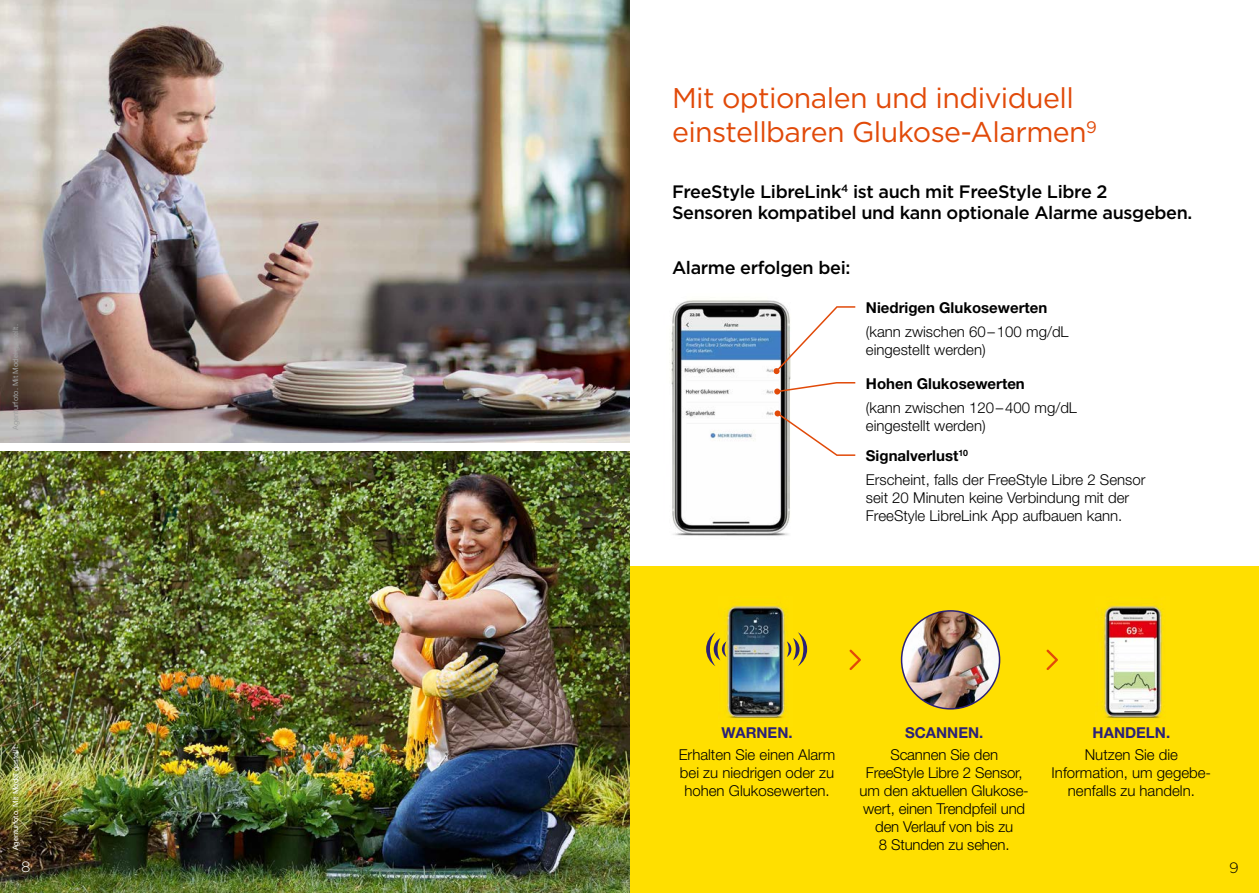
<style>
.page{position:relative;width:1259px;height:893px;background:#fff}
.page>*{position:absolute;margin:0;border:0;box-sizing:border-box;transform-origin:0 0}
.t1{font:28.5px/34.2px "Gotham";letter-spacing:-.02em;color:#e14a09}
.t2{font:500 18px/21.6px "Gotham";letter-spacing:-.02em;color:#000}
.t3{font:300 15px/18px "Helvetica Neue LT Pro";color:#000}
.t4{font:700 15px "Helvetica Neue LT Pro";color:#000}
.t5{font:700 15px "Helvetica Neue LT Pro";color:#2b2177}
.t6{font:300 15px "Gotham";color:#fff}
.t7{font:300 15px "Gotham";color:#000}
.t8{font:7.5px "Helvetica Neue LT Pro";color:#fff}
.t9{font:7.5px "Helvetica Neue LT Pro";color:#a0a1a1}
.s1{font-weight:700}
</style>
<div class="page">
<div style="left:629px;top:567px;width:630px;height:326px;background:#ffdf00"></div>
<img style="left:0;top:0;width:629px;height:893px">
<img style="left:670px;top:300px;width:121px;height:236px">
<svg style="left:849px;top:649px;width:12px;height:21px"></svg>
<svg style="left:1046px;top:649px;width:12px;height:21px"></svg>
<img style="left:901px;top:610px;width:99px;height:100px">
<img style="left:726px;top:605px;width:62px;height:114px">
<img style="left:1097px;top:605px;width:68px;height:118px">
<svg style="left:706px;top:632px;width:20px;height:34px"></svg>
<svg style="left:786px;top:632px;width:21px;height:34px"></svg>
<svg style="left:773px;top:306px;width:82px;height:68px"></svg>
<svg style="left:774px;top:382px;width:81px;height:12px"></svg>
<svg style="left:774px;top:410px;width:81px;height:46px"></svg>
<div style="left:0;top:443px;width:629px;height:7px;background:#fff"></div>
<h1 class="t1" style="left:672px;top:80px;width:426px">Mit optionalen und individuell einstellbaren Glukose-Alarmen<sup>9</sup></h1>
<p class="t2" style="left:672px;top:180px;width:522px">FreeStyle LibreLink<sup>4</sup> ist auch mit FreeStyle Libre 2<br>Sensoren kompatibel und kann optionale Alarme ausgeben.</p>
<p class="t9" style="left:11px;top:430px;width:107px;rotate:-90deg">Agenturfoto. Mit Model gestellt.</p>
<p class="t8" style="left:11px;top:850px;width:107px;rotate:-90deg">Agenturfoto. Mit Model gestellt.</p>
<p class="t2" style="left:672px;top:257px;width:180px">Alarme erfolgen bei:</p>
<p class="t4" style="left:866px;top:298px;width:183px">Niedrigen Glukosewerten</p>
<p class="t3" style="left:866px;top:322px;width:204px">(kann zwischen 60 – 100 mg/dL eingestellt werden)</p>
<p class="t4" style="left:866px;top:374px;width:160px">Hohen Glukosewerten</p>
<p class="t3" style="left:866px;top:398px;width:213px">(kann zwischen 120 – 400 mg/dL eingestellt werden)</p>
<p class="t3" style="left:866px;top:443px;width:281px;line-height:24px"><span class="s1">Signalverlust</span><sup>10<br></sup>Erscheint, falls der FreeStyle Libre 2 Sensor</p>
<p class="t3" style="left:866px;top:488px;width:265px">seit 20 Minuten keine Verbindung mit der<br>FreeStyle LibreLink App aufbauen kann.</p>
<p class="t5" style="left:721px;top:723px;width:73px">WARNEN.</p>
<p class="t3" style="left:678px;top:746px;width:158px;text-align:justify">Erhalten Sie einen Alarm bei zu niedrigen oder zu hohen Glukosewerten.</p>
<p class="t5" style="left:905px;top:723px;width:80px">SCANNEN.</p>
<p class="t3" style="left:859px;top:746px;width:171px;text-align:center">Scannen Sie den<br>FreeStyle Libre 2 Sensor, um den aktuellen Glukose&shy;wert, einen Trendpfeil und den Verlauf von bis zu<br>8 Stunden zu sehen.</p>
<p class="t5" style="left:1092px;top:723px;width:79px">HANDELN.</p>
<p class="t3" style="left:1051px;top:746px;width:161px;text-align:center">Nutzen Sie die<br>Information, um gegebe&shy;nenfalls zu handeln.</p>
<p class="t6" style="left:21px;top:857px;width:11px">8</p>
<p class="t7" style="left:1229px;top:858px;width:11px">9</p>
</div>
